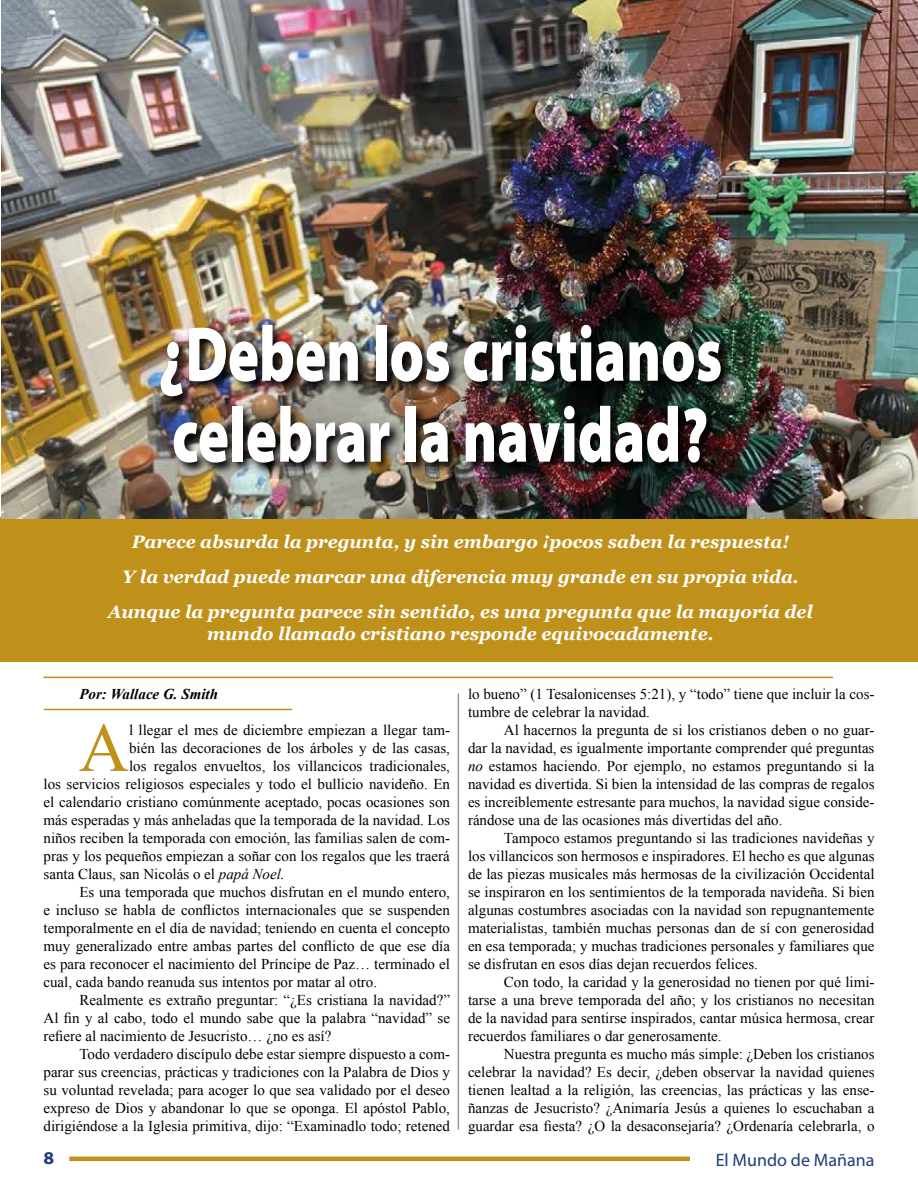
<style>
.page{position:relative;width:918px;height:1188px;background:#fff}
.page>*{position:absolute;margin:0;border:0;box-sizing:border-box;transform-origin:0 0}
.t1{font:900 semi-expanded 78px/81px "Myriad Pro";color:#fff;scale:.7 1}
.t2{font:69.3px "Times New Roman";color:#bf901a}
.t3{font:italic 700 18px/35.1px "Georgia";color:#fff;text-align:center}
.t4{font:18px "Myriad Pro";color:#1f3c79}
.t5{font:700 semi-expanded 18px "Myriad Pro";color:#1f3c79}
.t6{font:15px/18px "Times New Roman";color:#000;text-align:justify}
.t7{font:italic 700 15px "Times New Roman";color:#000}
.s1{font-style:italic}
</style>
<div class="page">
<hr style="left:69px;top:1157px;width:621px;height:4px;background:#bf901a">
<hr style="left:458px;top:693px;width:1px;height:437px;background:#706f6f">
<hr style="left:44px;top:677px;width:789px;height:1px;background:#bf901a">
<hr style="left:44px;top:709px;width:248px;height:1px;background:#bf901a">
<div style="left:0;top:517px;width:918px;height:145px;background:#bf901a"></div>
<img style="left:1px;top:0;width:917px;height:519px">
<img style="left:158px;top:322px;width:576px;height:154px">
<h1 class="t1" style="left:158px;top:311px;width:807px">¿Deben los cristianos celebrar la navidad?</h1>
<p class="t3" style="left:108px;top:523px;width:707px">Parece absurda la pregunta, y sin embargo ¡pocos saben la respuesta!<br>Y la verdad puede marcar una diferencia muy grande en su propia vida.<br>Aunque la pregunta parece sin sentido, es una pregunta que la mayoría del</p>
<p class="t3" style="left:207px;top:615px;width:508px">mundo llamado cristiano responde equivocadamente.</p>
<p class="t7" style="left:79px;top:683px;width:140px">Por: Wallace G. Smith</p>
<h2 class="t2" style="left:79px;top:701px;width:52px">A</h2>
<p class="t6" style="left:129px;top:721px;width:322px">l llegar el mes de diciembre empiezan a llegar tam-</p>
<p class="t6" style="left:129px;top:739px;width:322px">bién las decoraciones de los árboles y de las casas,</p>
<p class="t6" style="left:129px;top:757px;width:323px">los regalos envueltos, los villancicos tradicionales,</p>
<p class="t6" style="left:44px;top:775px;width:408px">los servicios religiosos especiales y todo el bullicio navideño. En</p>
<p class="t6" style="left:44px;top:793px;width:408px">el calendario cristiano comúnmente aceptado, pocas ocasiones son</p>
<p class="t6" style="left:44px;top:811px;width:408px">más esperadas y más anheladas que la temporada de la navidad. Los</p>
<p class="t6" style="left:44px;top:829px;width:408px">niños reciben la temporada con emoción, las familias salen de com-</p>
<p class="t6" style="left:44px;top:847px;width:408px">pras y los pequeños empiezan a soñar con los regalos que les traerá</p>
<p class="t6" style="left:44px;top:865px;width:243px">santa Claus, san Nicolás o el <span class="s1">papá Noel.</span></p>
<p class="t6" style="left:79px;top:883px;width:372px">Es una temporada que muchos disfrutan en el mundo entero,</p>
<p class="t6" style="left:44px;top:901px;width:408px">e incluso se habla de conflictos internacionales que se suspenden</p>
<p class="t6" style="left:44px;top:919px;width:408px">temporalmente en el día de navidad; teniendo en cuenta el concepto</p>
<p class="t6" style="left:44px;top:937px;width:408px">muy generalizado entre ambas partes del conflicto de que ese día</p>
<p class="t6" style="left:44px;top:955px;width:408px">es para reconocer el nacimiento del Príncipe de Paz… terminado el</p>
<p class="t6" style="left:44px;top:973px;width:335px">cual, cada bando reanuda sus intentos por matar al otro.</p>
<p class="t6" style="left:79px;top:991px;width:372px">Realmente es extraño preguntar: “¿Es cristiana la navidad?”</p>
<p class="t6" style="left:44px;top:1009px;width:408px">Al fin y al cabo, todo el mundo sabe que la palabra “navidad” se</p>
<p class="t6" style="left:44px;top:1027px;width:289px">refiere al nacimiento de Jesucristo… ¿no es así?</p>
<p class="t6" style="left:79px;top:1045px;width:372px">Todo verdadero discípulo debe estar siempre dispuesto a com-</p>
<p class="t6" style="left:44px;top:1063px;width:408px">parar sus creencias, prácticas y tradiciones con la Palabra de Dios y</p>
<p class="t6" style="left:44px;top:1081px;width:408px">su voluntad revelada; para acoger lo que sea validado por el deseo</p>
<p class="t6" style="left:44px;top:1099px;width:408px">expreso de Dios y abandonar lo que se oponga. El apóstol Pablo,</p>
<p class="t6" style="left:44px;top:1117px;width:408px">dirigiéndose a la Iglesia primitiva, dijo: “Examinadlo todo; retened</p>
<p class="t6" style="left:468px;top:685px;width:408px">lo bueno” (1 Tesalonicenses 5:21), y “todo” tiene que incluir la cos&shy;tumbre de celebrar la navidad.</p>
<p class="t6" style="left:468px;top:721px;width:408px;text-indent:36px">Al hacernos la pregunta de si los cristianos deben o no guar&shy;dar la navidad, es igualmente importante comprender qué preguntas <span class="s1">no</span> estamos haciendo. Por ejemplo, no estamos preguntando si la navidad es divertida. Si bien la intensidad de las compras de regalos es increíblemente estresante para muchos, la navidad sigue conside&shy;rándose una de las ocasiones más divertidas del año.</p>
<p class="t6" style="left:468px;top:829px;width:408px;text-indent:36px">Tampoco estamos preguntando si las tradiciones navideñas y los villancicos son hermosos e inspiradores. El hecho es que algunas de las piezas musicales más hermosas de la civilización Occidental se inspiraron en los sentimientos de la temporada navideña. Si bien algunas costumbres asociadas con la navidad son repugnantemente materialistas, también muchas personas dan de sí con generosidad en esa temporada; y muchas tradiciones personales y familiares que se disfrutan en esos días dejan recuerdos felices.</p>
<p class="t6" style="left:468px;top:973px;width:408px;text-indent:36px">Con todo, la caridad y la generosidad no tienen por qué limi&shy;tarse a una breve temporada del año; y los cristianos no necesitan de la navidad para sentirse inspirados, cantar música hermosa, crear recuerdos familiares o dar generosamente.</p>
<p class="t6" style="left:468px;top:1045px;width:408px;text-indent:36px">Nuestra pregunta es mucho más simple: ¿Deben los cristianos celebrar la navidad? Es decir, ¿deben observar la navidad quienes tienen lealtad a la religión, las creencias, las prácticas y las ense&shy;ñanzas de Jesucristo? ¿Animaría Jesús a quienes lo escuchaban a guardar esa fiesta? ¿O la desaconsejaría? ¿Ordenaría celebrarla, o</p>
<p class="t5" style="left:44px;top:1146px;width:12px">8</p>
<p class="t4" style="left:716px;top:1148px;width:160px">El Mundo de Mañana</p>
</div>
